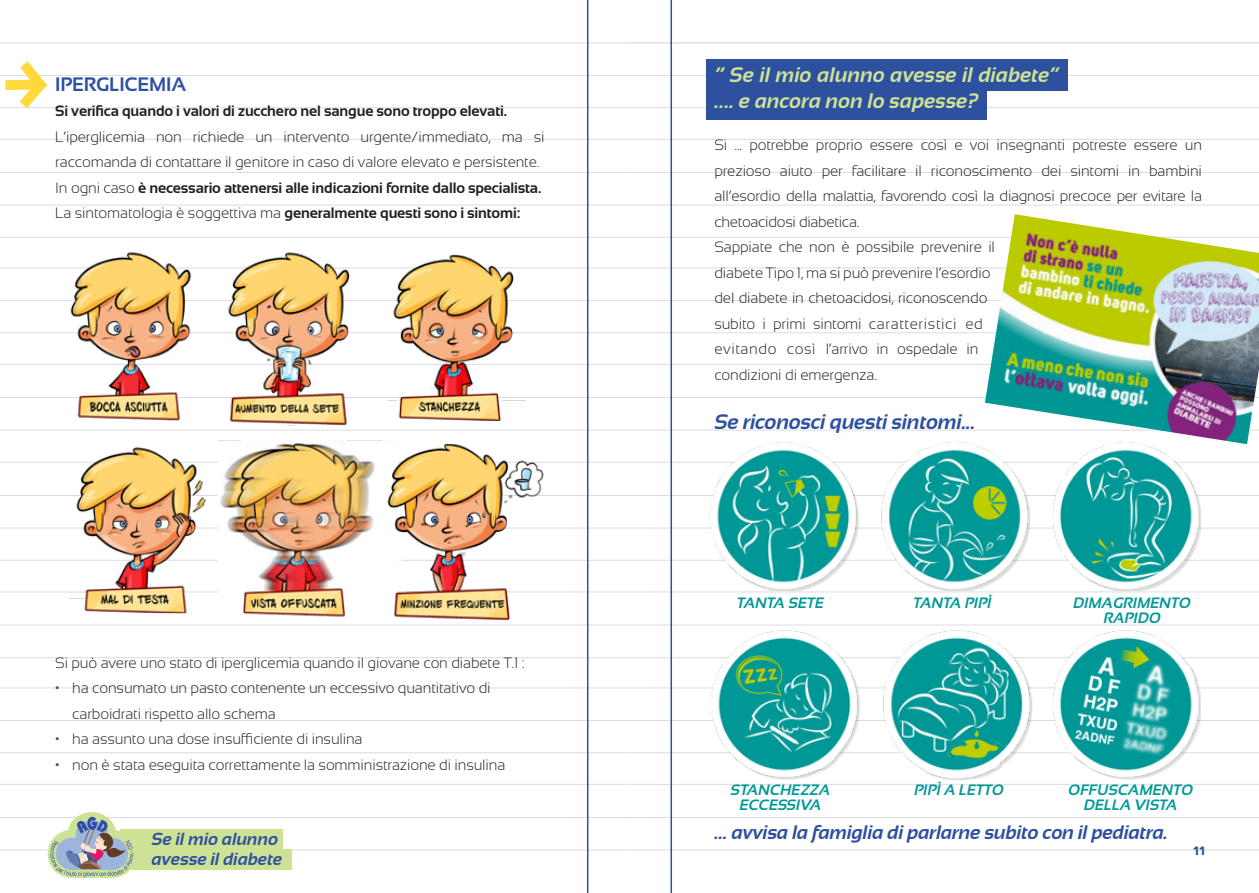
<style>
.page{position:relative;width:1259px;height:893px;background:#fff}
.page>*{position:absolute;margin:0;border:0;box-sizing:border-box;transform-origin:0 0}
.t1{font:italic 700 21px/25.5px "Sansation";color:#cee296}
.t2{font:italic 700 21px "Sansation";letter-spacing:-.01em;color:#2e519f}
.t3{font:italic 700 19.5px "Sansation";letter-spacing:-.01em;color:#2e519f}
.t4{font:700 19.5px "Sansation";letter-spacing:-.01em;color:#2e519f}
.t5{font:italic 700 17.4px/20.1px "Sansation";color:#2e519f}
.t6{font:300 15px/25.5px "Sansation";letter-spacing:-.01em;color:#231f20}
.t7{font:700 15px "Sansation";letter-spacing:-.01em;color:#231f20}
.t8{font:italic 700 15px/15px "Sansation";color:#009896;text-align:center}
.t9{font:700 13.5px "Oceania";color:#2e519f}
.s1{font-weight:300}
.s2{color:#2e519f}
</style>
<div class="page">
<hr style="left:629px;top:43px;width:630px;height:1px;background:#d1d2d4">
<hr style="left:629px;top:268px;width:630px;height:1px;background:#dcdddf">
<hr style="left:629px;top:495px;width:630px;height:1px;background:#dcdddf">
<hr style="left:629px;top:687px;width:630px;height:1px;background:#dcdddf">
<hr style="left:629px;top:172px;width:630px;height:1px;background:#dcdddf">
<hr style="left:629px;top:397px;width:630px;height:1px;background:#dcdddf">
<hr style="left:629px;top:625px;width:630px;height:1px;background:#dcdddf">
<hr style="left:629px;top:817px;width:630px;height:1px;background:#dcdddf">
<hr style="left:629px;top:107px;width:630px;height:1px;background:#dcdddf">
<hr style="left:629px;top:332px;width:630px;height:1px;background:#dcdddf">
<hr style="left:629px;top:560px;width:630px;height:1px;background:#dcdddf">
<hr style="left:629px;top:752px;width:630px;height:1px;background:#dcdddf">
<hr style="left:629px;top:237px;width:630px;height:1px;background:#dcdddf">
<hr style="left:629px;top:462px;width:630px;height:1px;background:#dcdddf">
<hr style="left:629px;top:75px;width:630px;height:1px;background:#dcdddf">
<hr style="left:629px;top:300px;width:630px;height:1px;background:#dcdddf">
<hr style="left:629px;top:528px;width:630px;height:1px;background:#dcdddf">
<hr style="left:629px;top:720px;width:630px;height:1px;background:#dcdddf">
<hr style="left:629px;top:205px;width:630px;height:1px;background:#dcdddf">
<hr style="left:629px;top:430px;width:630px;height:1px;background:#dcdddf">
<hr style="left:629px;top:657px;width:630px;height:1px;background:#dcdddf">
<hr style="left:629px;top:850px;width:630px;height:1px;background:#dcdddf">
<hr style="left:629px;top:139px;width:630px;height:1px;background:#dcdddf">
<hr style="left:629px;top:364px;width:630px;height:1px;background:#dcdddf">
<hr style="left:629px;top:591px;width:630px;height:1px;background:#dcdddf">
<hr style="left:629px;top:784px;width:630px;height:1px;background:#dcdddf">
<hr style="left:670px;top:0;width:2px;height:893px;background:#2e519f">
<hr style="left:0;top:43px;width:629px;height:1px;background:#dcdddf">
<hr style="left:0;top:268px;width:629px;height:1px;background:#dcdddf">
<hr style="left:0;top:495px;width:629px;height:1px;background:#dcdddf">
<hr style="left:0;top:687px;width:629px;height:1px;background:#dcdddf">
<hr style="left:0;top:172px;width:629px;height:1px;background:#dcdddf">
<hr style="left:0;top:397px;width:629px;height:1px;background:#dcdddf">
<hr style="left:0;top:625px;width:629px;height:1px;background:#dcdddf">
<hr style="left:0;top:817px;width:629px;height:1px;background:#dcdddf">
<hr style="left:0;top:107px;width:629px;height:1px;background:#dcdddf">
<hr style="left:0;top:332px;width:629px;height:1px;background:#dcdddf">
<hr style="left:0;top:560px;width:629px;height:1px;background:#dcdddf">
<hr style="left:0;top:752px;width:629px;height:1px;background:#dcdddf">
<hr style="left:0;top:237px;width:629px;height:1px;background:#dcdddf">
<hr style="left:0;top:462px;width:629px;height:1px;background:#dcdddf">
<hr style="left:0;top:75px;width:629px;height:1px;background:#dcdddf">
<hr style="left:0;top:300px;width:629px;height:1px;background:#dcdddf">
<hr style="left:0;top:528px;width:629px;height:1px;background:#dcdddf">
<hr style="left:0;top:720px;width:629px;height:1px;background:#dcdddf">
<hr style="left:0;top:205px;width:629px;height:1px;background:#dcdddf">
<hr style="left:0;top:430px;width:629px;height:1px;background:#dcdddf">
<hr style="left:0;top:657px;width:629px;height:1px;background:#dcdddf">
<hr style="left:0;top:850px;width:629px;height:1px;background:#dcdddf">
<hr style="left:0;top:139px;width:629px;height:1px;background:#dcdddf">
<hr style="left:0;top:364px;width:629px;height:1px;background:#dcdddf">
<hr style="left:0;top:591px;width:629px;height:1px;background:#dcdddf">
<hr style="left:0;top:784px;width:629px;height:1px;background:#dcdddf">
<hr style="left:587px;top:0;width:1px;height:893px;background:#2e519f">
<div style="left:120px;top:829px;width:162px;height:20px;background:#cee296"></div>
<div style="left:114px;top:849px;width:178px;height:21px;background:#cee296"></div>
<svg style="left:48px;top:812px;width:86px;height:66px"></svg>
<svg style="left:5px;top:61px;width:42px;height:47px"></svg>
<img style="left:61px;top:252px;width:136px;height:169px">
<img style="left:69px;top:447px;width:150px;height:166px">
<img style="left:219px;top:440px;width:325px;height:181px">
<img style="left:389px;top:255px;width:136px;height:166px">
<img style="left:223px;top:252px;width:136px;height:173px">
<div style="left:706px;top:59px;width:361px;height:31px;background:#2e519f"></div>
<div style="left:706px;top:88px;width:280px;height:32px;background:#2e519f"></div>
<img style="left:659px;top:629px;width:579px;height:160px">
<img style="left:985px;top:214px;width:274px;height:230px">
<img style="left:659px;top:433px;width:579px;height:167px">
<p class="t4" style="left:55px;top:73px;width:132px">IPERGLICEMIA</p>
<p class="t7" style="left:55px;top:103px;width:453px">Si verifica quando i valori di zucchero nel sangue sono troppo elevati.</p>
<p class="t6" style="left:55px;top:124px;width:491px">L’iperglicemia non richiede un intervento urgente/immediato, ma si raccomanda di contattare il genitore in caso di valore elevato e persistente.</p>
<p class="t7" style="left:55px;top:179px;width:487px"><span class="s1">In ogni caso</span> è necessario attenersi alle indicazioni fornite dallo specialista.</p>
<p class="t7" style="left:55px;top:205px;width:466px"><span class="s1">La sintomatologia è soggettiva ma</span> generalmente questi sono i sintomi:</p>
<p class="t6" style="left:55px;top:650px;width:471px">Si può avere uno stato di iperglicemia quando il giovane con diabete T.1 :</p>
<p class="t6" style="left:72px;top:675px;width:420px;text-indent:-17px"><span class="s2">•</span> ha consumato un pasto contenente un eccessivo quantitativo di carboidrati rispetto allo schema</p>
<p class="t6" style="left:55px;top:726px;width:309px"><span class="s2">•</span> ha assunto una dose insufficiente di insulina</p>
<p class="t6" style="left:55px;top:752px;width:451px"><span class="s2">•</span> non è stata eseguita correttamente la somministrazione di insulina</p>
<p class="t5" style="left:152px;top:829px;width:132px">Se il mio alunno avesse il diabete</p>
<p class="t1" style="left:715px;top:62px;width:346px">“ Se il mio alunno avesse il diabete” …. e ancora non lo sapesse?</p>
<p class="t6" style="left:714px;top:132px;width:489px;text-align:justify">Si … potrebbe proprio essere così e voi insegnanti potreste essere un prezioso aiuto per facilitare il riconoscimento dei sintomi in bambini all’esordio della malattia, favorendo così la diagnosi precoce per evitare la chetoacidosi diabetica.</p>
<p class="t6" style="left:714px;top:234px;width:282px">Sappiate che non è possibile prevenire il diabete Tipo 1, ma si può prevenire l’esordio del diabete in chetoacidosi, riconoscendo subito i primi sintomi caratteristici ed evitando così l’arrivo in ospedale in condizioni di emergenza.</p>
<p class="t2" style="left:715px;top:410px;width:262px">Se riconosci questi sintomi...</p>
<p class="t8" style="left:737px;top:595px;width:88px">TANTA SETE</p>
<p class="t8" style="left:913px;top:595px;width:80px">TANTA PIPÌ</p>
<p class="t8" style="left:1073px;top:595px;width:119px">DIMAGRIMENTO</p>
<p class="t8" style="left:1103px;top:610px;width:59px">RAPIDO</p>
<p class="t8" style="left:731px;top:782px;width:101px">STANCHEZZA<br>ECCESSIVA</p>
<p class="t8" style="left:914px;top:782px;width:91px">PIPÌ A LETTO</p>
<p class="t8" style="left:1068px;top:782px;width:126px">OFFUSCAMENTO<br>DELLA VISTA</p>
<p class="t3" style="left:715px;top:822px;width:455px">... avvisa la famiglia di parlarne subito con il pediatra.</p>
<p class="t9" style="left:1193px;top:842px;width:14px">11</p>
</div>
